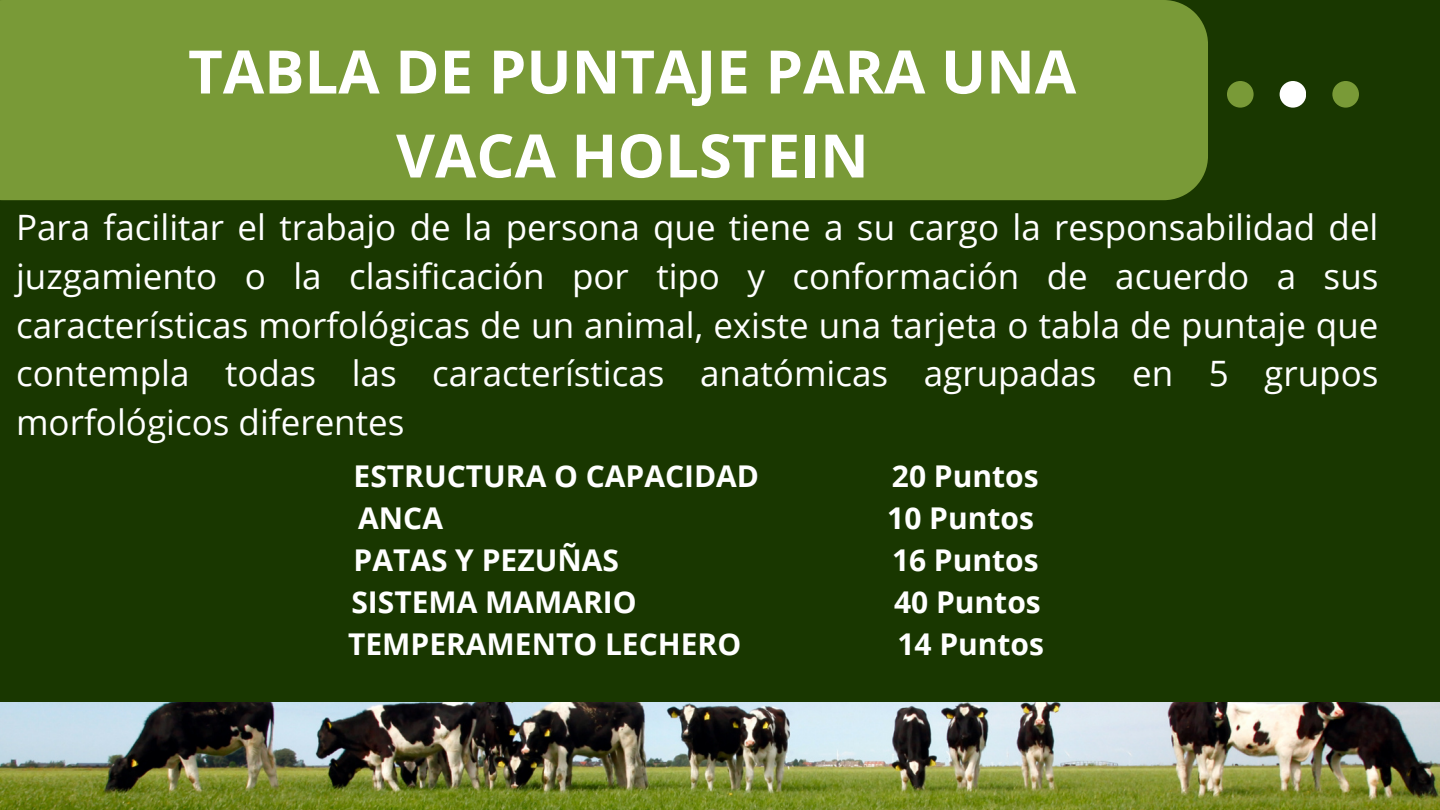
<style>
.page{position:relative;width:1440px;height:810px;background:#193700}
.page>*{position:absolute;margin:0;border:0;box-sizing:border-box;transform-origin:0 0}
.t1{font:700 60px "Open Sans";color:#fff}
.t2{font:35px/48.8px "Open Sans";color:#fff;text-align:justify}
.t3{font:700 30px "Open Sans";color:#fff}
</style>
<div class="page">
<div style="left:1280px;top:81px;width:26px;height:27px;background:#fff;border-radius:50%"></div>
<div style="left:1332px;top:81px;width:27px;height:27px;background:#799a37;border-radius:50%"></div>
<div style="left:1227px;top:81px;width:27px;height:27px;background:#799a37;border-radius:50%"></div>
<div style="left:0;top:0;width:1208px;height:200px;background:#799a37"></div>
<img style="left:0;top:702px;width:1440px;height:108px">
<p class="t1" style="left:188px;top:29px;width:890px">TABLA DE PUNTAJE PARA UNA</p>
<p class="t1" style="left:396px;top:113px;width:474px">VACA HOLSTEIN</p>
<p class="t2" style="left:16px;top:202px;width:1364px">Para facilitar el trabajo de la persona que tiene a su cargo la responsabilidad del juzgamiento o la clasificación por tipo y conformación de acuerdo a sus características morfológicas de un animal, existe una tarjeta o tabla de puntaje que contempla todas las características anatómicas agrupadas en 5 grupos morfológicos diferentes</p>
<p class="t3" style="left:354px;top:455px;width:407px">ESTRUCTURA O CAPACIDAD</p>
<p class="t3" style="left:892px;top:455px;width:148px">20 Puntos</p>
<p class="t3" style="left:358px;top:497px;width:86px">ANCA</p>
<p class="t3" style="left:887px;top:497px;width:148px">10 Puntos</p>
<p class="t3" style="left:354px;top:539px;width:267px">PATAS Y PEZUÑAS</p>
<p class="t3" style="left:892px;top:539px;width:148px">16 Puntos</p>
<p class="t3" style="left:351px;top:581px;width:287px">SISTEMA MAMARIO</p>
<p class="t3" style="left:894px;top:581px;width:148px">40 Puntos</p>
<p class="t3" style="left:348px;top:623px;width:395px">TEMPERAMENTO LECHERO</p>
<p class="t3" style="left:897px;top:623px;width:148px">14 Puntos</p>
</div>
